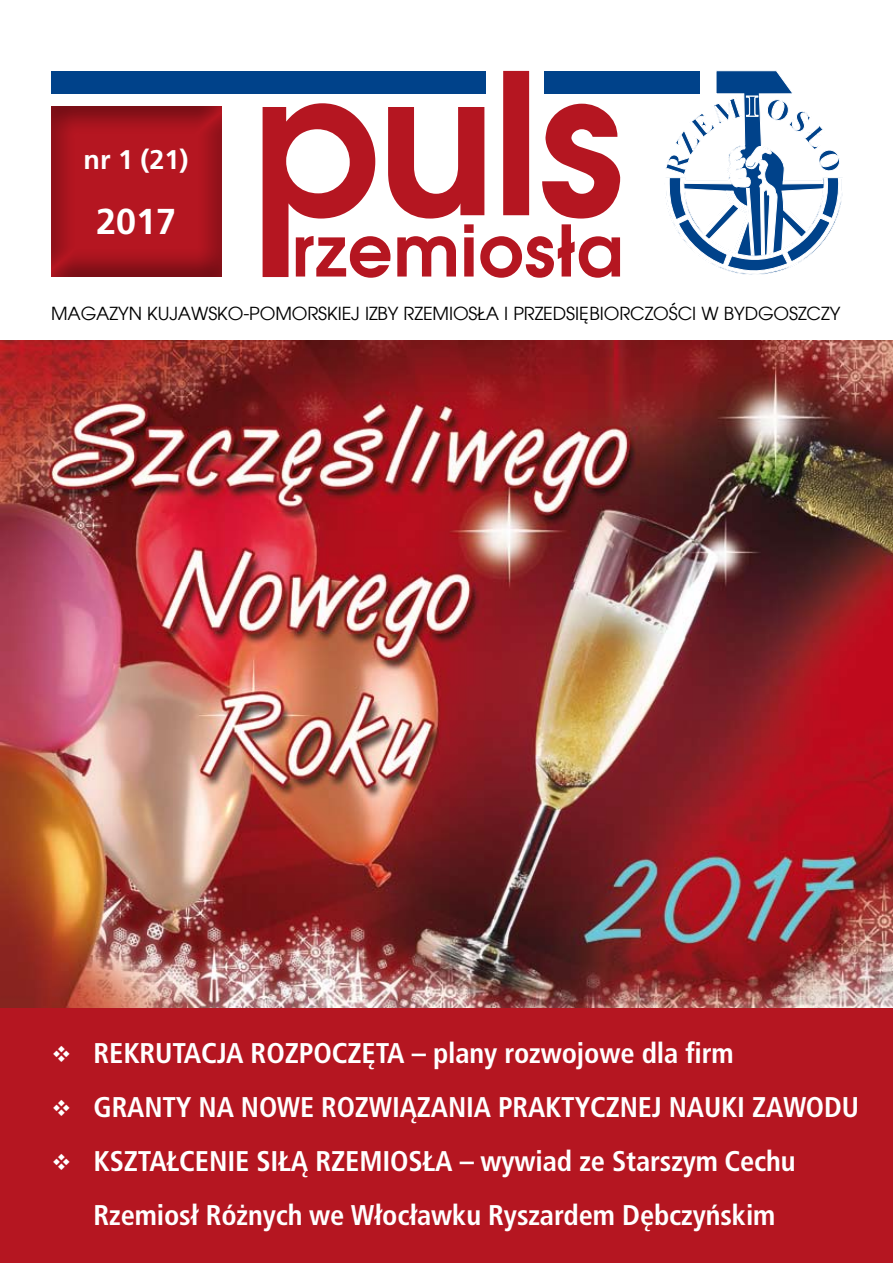
<style>
.page{position:relative;width:893px;height:1263px;background:#fff}
.page>*{position:absolute;margin:0;border:0;box-sizing:border-box;transform-origin:0 0}
.t1{font:700 36px "Frutiger CE";color:#fff}
.t2{font:700 condensed 28.5px/54px "Frutiger LTCE";letter-spacing:-.005em;color:#fff}
.t3{font:700 27px "Frutiger CE";color:#fff}
.t4{font:18px "Avalon";letter-spacing:-.005em;color:#000}
</style>
<div class="page">
<div style="left:0;top:1008px;width:893px;height:255px;background:#b51621"></div>
<div style="left:50px;top:105px;width:172px;height:173px;background:#000;opacity:.5"></div>
<div style="left:544px;top:71px;width:155px;height:23px;background:#00428a"></div>
<div style="left:51px;top:71px;width:434px;height:23px;background:#00428a"></div>
<svg style="left:665px;top:70px;width:178px;height:205px"></svg>
<svg style="left:263px;top:71px;width:357px;height:207px"></svg>
<img style="left:0;top:340px;width:893px;height:668px">
<p class="t3" style="left:84px;top:144px;width:107px">nr 1 (21)</p>
<p class="t1" style="left:96px;top:200px;width:82px">2017</p>
<p class="t4" style="left:51px;top:303px;width:791px">MAGAZYN KUJAWSKO-POMORSKIEJ IZBY RZEMIOSŁA I PRZEDSIĘBIORCZOŚCI W BYDGOSZCZY</p>
<p class="t2" style="left:94px;top:1026px;width:767px">REKRUTACJA ROZPOCZĘTA – PLANY ROZWOJOWE DLA FIRM<br>GRANTY NA NOWE ROZWIĄZANIA PRAKTYCZNEJ NAUKI ZAWODU KSZTAŁCENIE SIŁĄ RZEMIOSŁA – WYWIAD ZE STARSZYM CECHU RZEMIOSŁ RÓŻNYCH WE WŁOCŁAWKU RYSZARDEM DĘBCZYŃSKIM</p>
</div>
